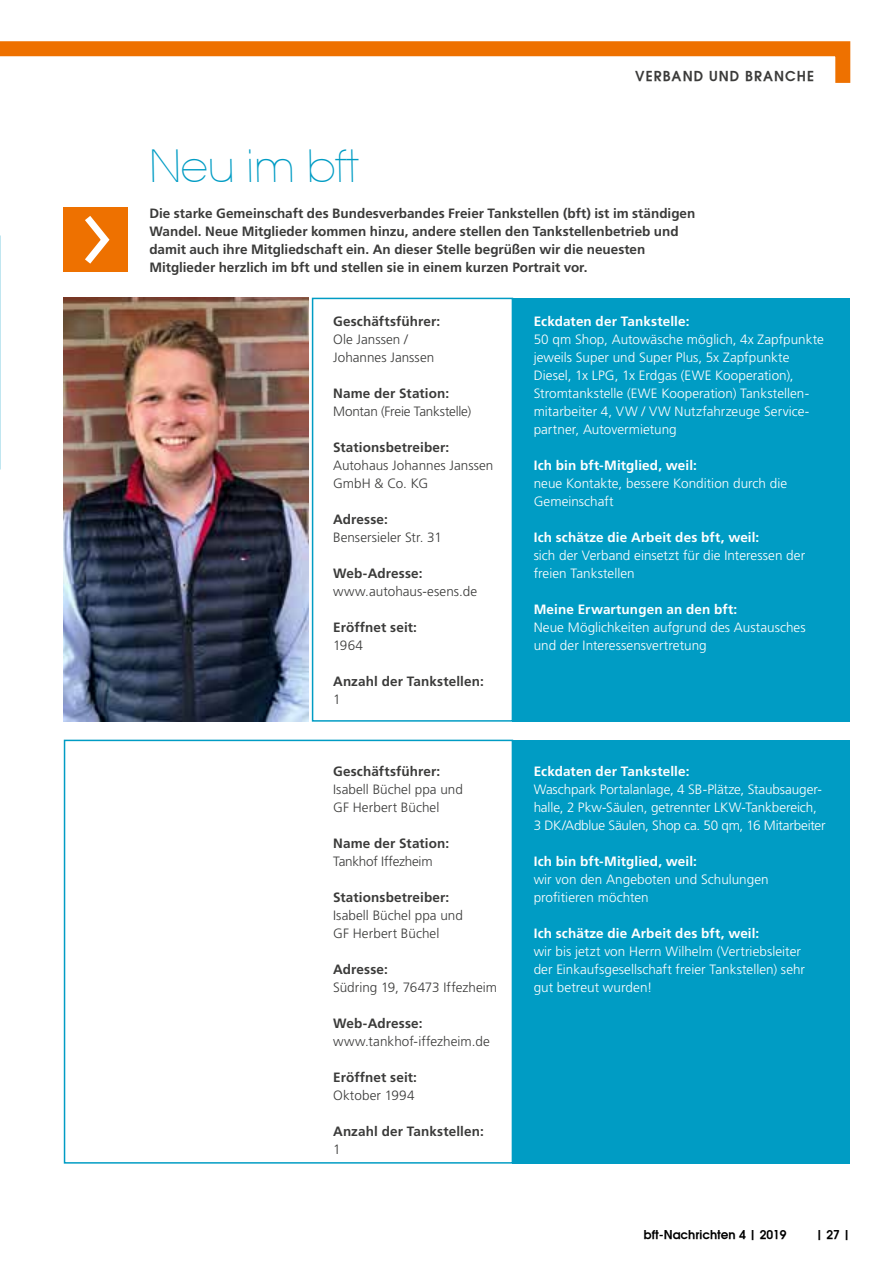
<style>
.page{position:relative;width:893px;height:1263px;background:#fff}
.page>*{position:absolute;margin:0;border:0;box-sizing:border-box;transform-origin:0 0}
.t1{font:200 43.5px "Avant Garde";color:#009cc4}
.t2{font:300 13.5px/18px "Frutiger LT Pro";color:#fff}
.t3{font:700 13.5px/18px "Frutiger LT Pro";color:#3b3b3a}
.t4{font:300 13.5px/18px "Frutiger LT Pro";letter-spacing:.005em;color:#3b3b3a}
.t5{font:700 13.5px "Frutiger LT Pro";letter-spacing:.01em;color:#fff}
.t6{font:300 13.5px "Frutiger LT Pro";letter-spacing:-.02em;color:#3b3b3a}
.t7{font:600 13.5px "Avant Garde";letter-spacing:.08em;color:#3b3b3a}
.t8{font:600 12px "Avant Garde";color:#000}
</style>
<div class="page">
<img style="left:64px;top:298px;width:245px;height:424px">
<svg style="left:0;top:41px;width:851px;height:42px"></svg>
<div style="left:312px;top:298px;width:201px;height:424px;background:#fff;border:2px solid #009cc4"></div>
<div style="left:64px;top:740px;width:449px;height:423px;background:#fff;border:2px solid #009cc4"></div>
<div style="left:512px;top:298px;width:338px;height:424px;background:#009cc4"></div>
<div style="left:512px;top:740px;width:338px;height:423px;background:#009cc4"></div>
<div style="left:64px;top:207px;width:64px;height:65px;background:#ee7100"></div>
<svg style="left:85px;top:216px;width:25px;height:48px"></svg>
<h1 class="t1" style="left:149px;top:140px;width:212px">Neu im bft</h1>
<p class="t7" style="left:635px;top:67px;width:180px">VERBAND UND BRANCHE</p>
<p class="t3" style="left:149px;top:204px;width:547px">Die starke Gemeinschaft des Bundesverbandes Freier Tankstellen (bft) ist im ständigen Wandel. Neue Mitglieder kommen hinzu, andere stellen den Tankstellenbetrieb und damit auch ihre Mitgliedschaft ein. An dieser Stelle begrüßen wir die neuesten Mitglieder herzlich im bft und stellen sie in einem kurzen Portrait vor.</p>
<p class="t3" style="left:333px;top:312px;width:109px">Geschäftsführer:</p>
<p class="t4" style="left:333px;top:330px;width:103px">Ole Janssen /<br>Johannes Janssen</p>
<p class="t3" style="left:333px;top:384px;width:118px">Name der Station:</p>
<p class="t6" style="left:333px;top:403px;width:140px">Montan (Freie Tankstelle)</p>
<p class="t3" style="left:333px;top:438px;width:118px">Stationsbetreiber:</p>
<p class="t4" style="left:333px;top:456px;width:162px">Autohaus Johannes Janssen<br>GmbH &amp; Co. KG</p>
<p class="t3" style="left:333px;top:510px;width:56px">Adresse:</p>
<p class="t4" style="left:333px;top:528px;width:110px">Bensersieler Str. 31</p>
<p class="t3" style="left:333px;top:564px;width:91px">Web-Adresse:</p>
<p class="t4" style="left:333px;top:582px;width:145px">www.autohaus-esens.de</p>
<p class="t3" style="left:333px;top:618px;width:85px">Eröffnet seit:</p>
<p class="t4" style="left:333px;top:636px;width:32px">1964</p>
<p class="t3" style="left:333px;top:672px;width:152px">Anzahl der Tankstellen:</p>
<p class="t4" style="left:333px;top:690px;width:9px">1</p>
<p class="t3" style="left:333px;top:762px;width:109px">Geschäftsführer:</p>
<p class="t4" style="left:333px;top:780px;width:131px">Isabell Büchel ppa und<br>GF Herbert Büchel</p>
<p class="t3" style="left:333px;top:834px;width:118px">Name der Station:</p>
<p class="t6" style="left:333px;top:853px;width:101px">Tankhof Iffezheim</p>
<p class="t3" style="left:333px;top:888px;width:118px">Stationsbetreiber:</p>
<p class="t4" style="left:333px;top:906px;width:131px">Isabell Büchel ppa und<br>GF Herbert Büchel</p>
<p class="t3" style="left:333px;top:960px;width:56px">Adresse:</p>
<p class="t4" style="left:333px;top:978px;width:165px">Südring 19, 76473 Iffezheim</p>
<p class="t3" style="left:333px;top:1014px;width:91px">Web-Adresse:</p>
<p class="t4" style="left:333px;top:1032px;width:158px">www.tankhof-iffezheim.de</p>
<p class="t3" style="left:333px;top:1068px;width:85px">Eröffnet seit:</p>
<p class="t4" style="left:333px;top:1086px;width:83px">Oktober 1994</p>
<p class="t3" style="left:333px;top:1122px;width:152px">Anzahl der Tankstellen:</p>
<p class="t4" style="left:333px;top:1140px;width:9px">1</p>
<p class="t5" style="left:534px;top:313px;width:157px">Eckdaten der Tankstelle:</p>
<p class="t2" style="left:534px;top:330px;width:292px">50 qm Shop, Autowäsche möglich, 4x Zapfpunkte jeweils Super und Super Plus, 5x Zapfpunkte Diesel, 1x LPG, 1x Erdgas (EWE Kooperation), Stromtankstelle (EWE Kooperation) Tankstellen&shy;mitarbeiter 4, VW / VW Nutzfahrzeuge Service&shy;partner, Autovermietung</p>
<p class="t5" style="left:534px;top:457px;width:165px">Ich bin bft-Mitglied, weil:</p>
<p class="t2" style="left:534px;top:474px;width:255px">neue Kontakte, bessere Kondition durch die<br>Gemeinschaft</p>
<p class="t5" style="left:534px;top:529px;width:227px">Ich schätze die Arbeit des bft, weil:</p>
<p class="t2" style="left:534px;top:546px;width:273px">sich der Verband einsetzt für die Interessen der freien Tankstellen</p>
<p class="t5" style="left:534px;top:601px;width:205px">Meine Erwartungen an den bft:</p>
<p class="t2" style="left:534px;top:618px;width:274px">Neue Möglichkeiten aufgrund des Austausches und der Interessensvertretung</p>
<p class="t5" style="left:534px;top:763px;width:157px">Eckdaten der Tankstelle:</p>
<p class="t2" style="left:534px;top:780px;width:293px">Waschpark Portalanlage, 4 SB-Plätze, Staubsauger&shy;halle, 2 Pkw-Säulen, getrennter LKW-Tankbereich,<br>3 DK/Adblue Säulen, Shop ca. 50 qm, 16 Mitarbeiter</p>
<p class="t5" style="left:534px;top:853px;width:165px">Ich bin bft-Mitglied, weil:</p>
<p class="t2" style="left:534px;top:870px;width:237px">wir von den Angeboten und Schulungen profitieren möchten</p>
<p class="t5" style="left:534px;top:925px;width:227px">Ich schätze die Arbeit des bft, weil:</p>
<p class="t2" style="left:534px;top:942px;width:273px">wir bis jetzt von Herrn Wilhelm (Vertriebsleiter der Einkaufsgesellschaft freier Tankstellen) sehr gut betreut wurden!</p>
<p class="t8" style="left:644px;top:1227px;width:144px">bft-Nachrichten 4 | 2019</p>
<p class="t8" style="left:816px;top:1227px;width:36px">| 27 |</p>
</div>
